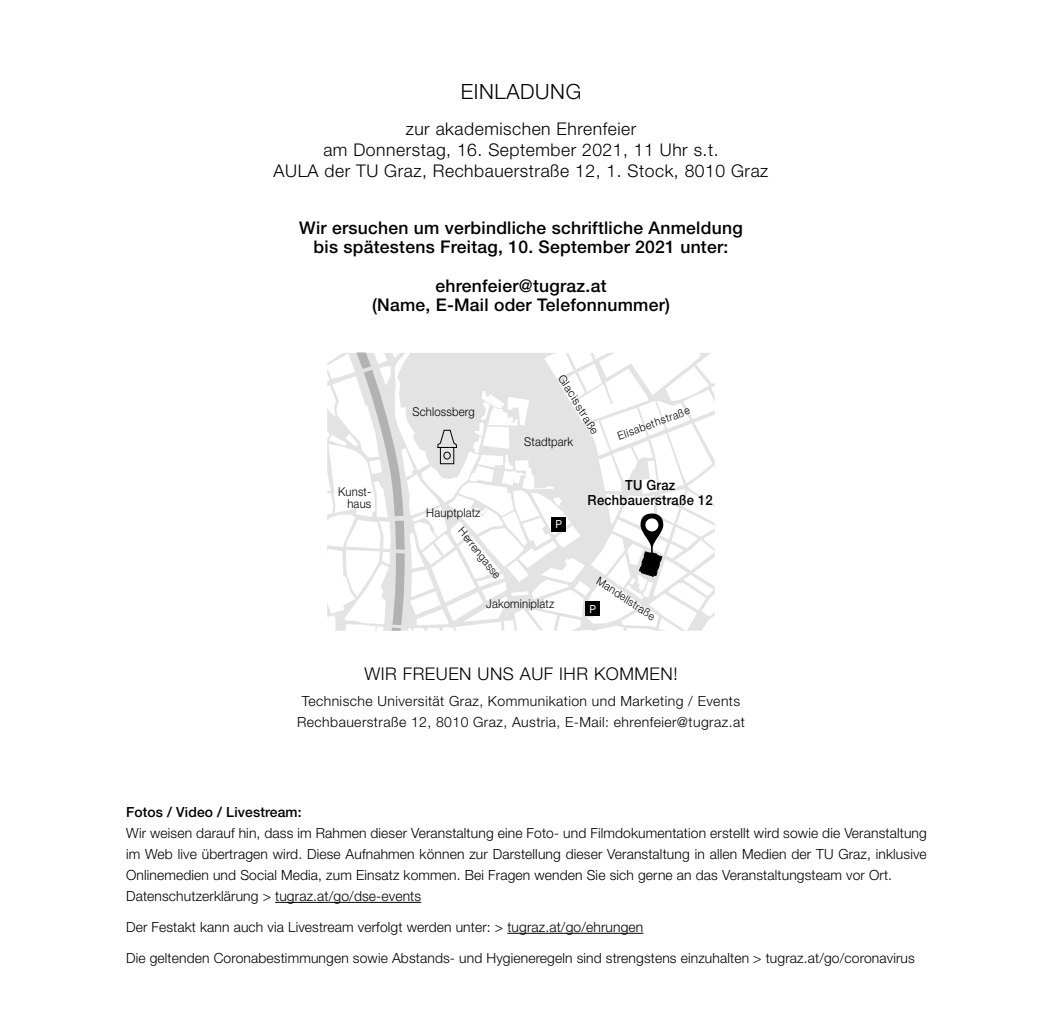
<style>
.page{position:relative;width:1042px;height:1027px;background:#fff}
.page>*{position:absolute;margin:0;border:0;box-sizing:border-box;transform-origin:0 0}
.Namen{font:300 21px "Helvetica Neue LT Std";letter-spacing:.03em;color:#000}
.Absatzformat_1{font:500 17.5px "Helvetica Neue LT Std";letter-spacing:.015em;color:#000}
.Absatzformat_3{font:300 17.5px "Helvetica Neue LT Std";letter-spacing:.03em;color:#000}
.Absatzformat_4{font:300 14px/21px "Helvetica Neue LT Std";letter-spacing:.01em;color:#000;text-align:justify}
.Absatzformat_4-2{font:300 14px/21px "Helvetica Neue LT Std";letter-spacing:.03em;color:#000;text-align:center}
.Absatzformat_4-3{font:500 14px "Helvetica Neue LT Std";letter-spacing:.02em;color:#000}
.Absatzformat_4-4{font:500 14px/14.9px "Helvetica Neue LT Std";letter-spacing:.02em;color:#000;text-align:center;scale:.92 1}
.t1{font:300 12.25px "Helvetica Neue LT Std";letter-spacing:.015em;color:#000;scale:.93 1}
.t2{font:300 11.2px "Helvetica Neue LT Std";color:#000}
.t3{font:300 11.2px "Helvetica Neue LT Std";color:#000;scale:.94 1}
.t4{font:300 11.2px "Helvetica Neue LT Std";color:#000;scale:1.04 1}
.t5{font:11.03px "Helvetica Neue LT Std";color:#fff;scale:.93 1}
</style>
<div class="page">
<hr style="left:1041px;top:0;width:1px;height:1027px;background:#e6e4e4">
<hr style="left:275px;top:902px;width:146px;height:1px;background:#000">
<hr style="left:507px;top:933px;width:136px;height:1px;background:#000">
<svg style="left:328px;top:354px;width:385px;height:275px"></svg>
<div style="left:325px;top:351px;width:391px;height:281px;border:2px solid #fff"></div>
<div style="left:493px;top:354px;width:51px;height:37px;background:#e3e3e3"></div>
<hr style="left:543px;top:490px;width:59px;height:3px;background:#e3e3e3">
<svg style="left:556px;top:453px;width:43px;height:108px;background:#e5e5e5"></svg>
<svg style="left:599px;top:351px;width:102px;height:44px"></svg>
<svg style="left:626px;top:513px;width:37px;height:86px"></svg>
<div style="left:645px;top:518px;width:13px;height:13px;background:#fff;border-radius:50%"></div>
<div style="left:586px;top:601px;width:14px;height:15px;background:#000"></div>
<div style="left:551px;top:517px;width:15px;height:14px;background:#000"></div>
<svg style="left:329px;top:352px;width:128px;height:279px"></svg>
<p class="Namen" style="left:461px;top:79px;width:122px">EINLADUNG</p>
<p class="Absatzformat_3" style="left:406px;top:118px;width:232px">zur akademischen Ehrenfeier</p>
<p class="Absatzformat_3" style="left:323px;top:139px;width:397px">am Donnerstag, 16. September 2021, 11 Uhr s.t.</p>
<p class="Absatzformat_3" style="left:274px;top:160px;width:496px">AULA der TU Graz, Rechbauerstraße 12, 1. Stock, 8010 Graz</p>
<p class="Absatzformat_1" style="left:299px;top:217px;width:445px">Wir ersuchen um verbindliche schriftliche Anmeldung</p>
<p class="Absatzformat_1" style="left:314px;top:237px;width:416px">bis spätestens Freitag, 10. September 2021 unter:</p>
<p class="Absatzformat_1" style="left:435px;top:275px;width:173px">ehrenfeier@tugraz.at</p>
<p class="Absatzformat_1" style="left:372px;top:294px;width:299px">(Name, E-Mail oder Telefonnummer)</p>
<p class="t1" style="left:338px;top:484px;width:37px">Kunst-</p>
<p class="t1" style="left:347px;top:496px;width:27px">haus</p>
<p class="t1" style="left:413px;top:404px;width:68px">Schlossberg</p>
<p class="t4" style="left:567px;top:372px;width:66px;rotate:59deg">Glacisstraße</p>
<p class="t1" style="left:524px;top:434px;width:54px">Stadtpark</p>
<p class="t3" style="left:615px;top:430px;width:82px;rotate:-20deg">Elisabethstraße</p>
<p class="Absatzformat_4-4" style="left:587px;top:477px;width:137px">TU Graz<br>Rechbauerstraße 12</p>
<p class="t1" style="left:426px;top:505px;width:60px">Hauptplatz</p>
<p class="t2" style="left:466px;top:525px;width:63px;rotate:52deg">Herrengasse</p>
<p class="t5" style="left:555px;top:518px;width:9px">P</p>
<p class="t1" style="left:486px;top:596px;width:75px">Jakominiplatz</p>
<p class="t2" style="left:602px;top:574px;width:69px;rotate:34deg">Mandellstraße</p>
<p class="t5" style="left:589px;top:602px;width:9px">P</p>
<p class="Absatzformat_3" style="left:364px;top:663px;width:315px">WIR FREUEN UNS AUF IHR KOMMEN!</p>
<p class="Absatzformat_4-2" style="left:297px;top:690px;width:449px">Technische Universität Graz, Kommunikation und Marketing / Events<br>Rechbauerstraße 12, 8010 Graz, Austria, E-Mail: ehrenfeier@tugraz.at</p>
<p class="Absatzformat_4-3" style="left:126px;top:804px;width:177px">Fotos / Video / Livestream:</p>
<p class="Absatzformat_4" style="left:126px;top:822px;width:802px">Wir weisen darauf hin, dass im Rahmen dieser Veranstaltung eine Foto- und Filmdokumentation erstellt wird sowie die Veranstaltung im Web live übertragen wird. Diese Aufnahmen können zur Darstellung dieser Veranstaltung in allen Medien der TU Graz, inklusive Onlinemedien und Social Media, zum Einsatz kommen. Bei Fragen wenden Sie sich gerne an das Veranstaltungsteam vor Ort.</p>
<p class="Absatzformat_4" style="left:126px;top:885px;width:297px">Datenschutzerklärung &gt; tugraz.at/go/dse-events</p>
<p class="Absatzformat_4" style="left:126px;top:916px;width:519px">Der Festakt kann auch via Livestream verfolgt werden unter: &gt; tugraz.at/go/ehrungen</p>
<p class="Absatzformat_4" style="left:126px;top:947px;width:790px">Die geltenden Coronabestimmungen sowie Abstands- und Hygieneregeln sind strengstens einzuhalten &gt; tugraz.at/go/coronavirus</p>
</div>
